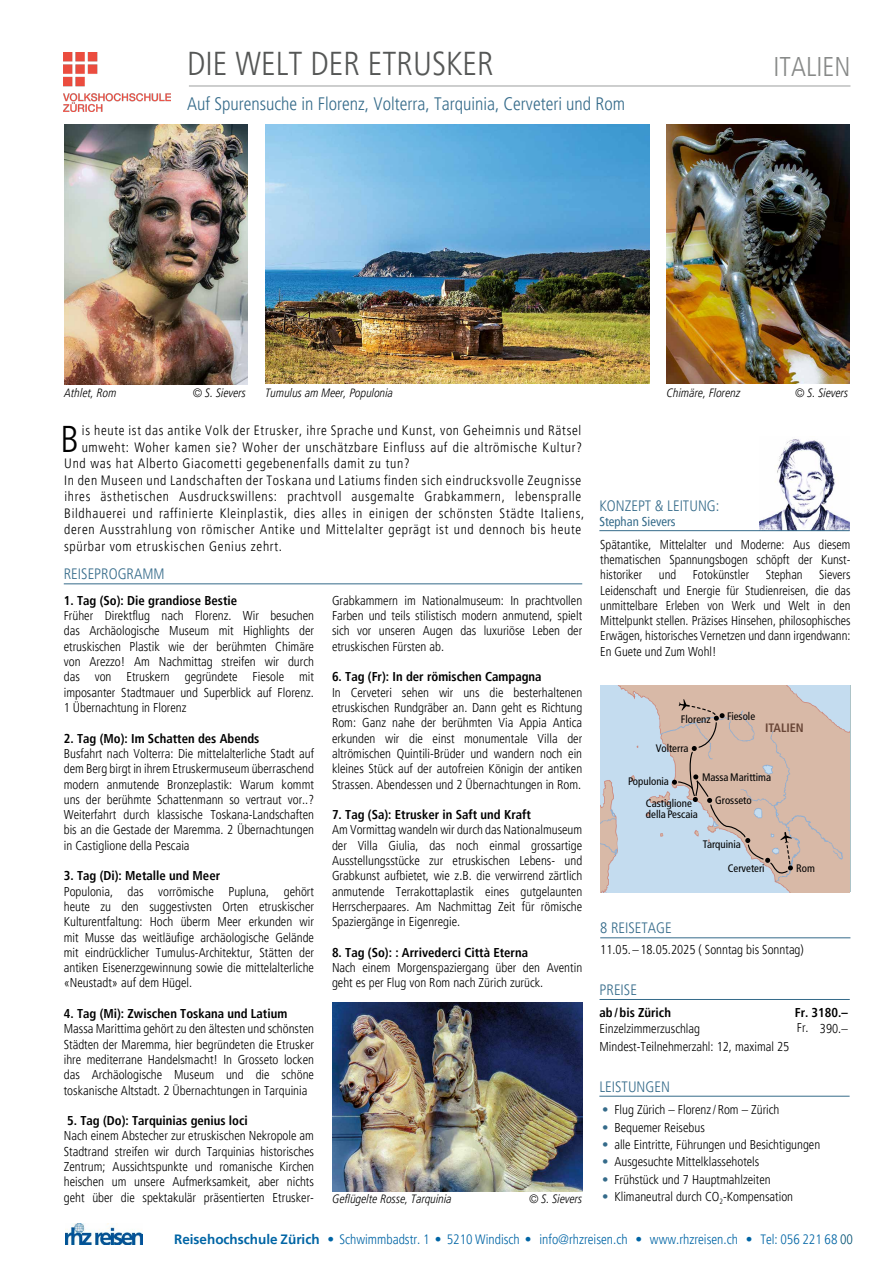
<style>
.page{position:relative;width:893px;height:1263px;background:#fff}
.page>*{position:absolute;margin:0;border:0;box-sizing:border-box;transform-origin:0 0}
.t1{font:300 condensed 37.2px "Frutiger LT Pro";color:#000}
.t2{font:300 condensed 33px "Frutiger LT Pro";color:#555756}
.t3{font:300 condensed 27px "Frutiger LT Pro";color:#878988}
.t4{font:300 condensed 18px "Frutiger LT Pro";color:#356b8a}
.t5{font:300 condensed 15px "Frutiger LT Pro";color:#356b8a}
.t6{font:300 condensed 13.5px "Frutiger LT Pro";letter-spacing:.05em;color:#000}
.t7{font:300 condensed 13.5px "Frutiger LT Pro";color:#0065a5}
.t8{font:300 condensed 12.75px/15.3px "Frutiger LT Pro";color:#000;text-align:justify}
.t9{font:700 condensed 12.75px "Frutiger LT Pro";color:#000}
.t10{font:condensed 12.75px "Frutiger LT Pro";color:#356b8a}
.t11{font:700 condensed 12.3px "Frutiger";color:#684536}
.t12{font:italic 300 condensed 12px "Frutiger LT Pro";color:#000}
.t13{font:condensed 10.8px/22.5px "Frutiger";color:#000;text-align:center}
.s1{color:#356b8a}
.s2{font-weight:700;font-stretch:normal}
.s3{color:#005072}
</style>
<div class="page">
<img style="left:66px;top:1224px;width:77px;height:21px">
<hr style="left:64px;top:583px;width:518px;height:1px;background:#356b8a">
<hr style="left:189px;top:86px;width:661px;height:1px;background:#9d9e9e">
<img style="left:266px;top:124px;width:384px;height:259px">
<img style="left:667px;top:124px;width:182px;height:259px">
<img style="left:65px;top:124px;width:182px;height:260px">
<hr style="left:599px;top:1096px;width:251px;height:1px;background:#356b8a">
<hr style="left:600px;top:937px;width:250px;height:1px;background:#356b8a">
<hr style="left:600px;top:999px;width:250px;height:1px;background:#356b8a">
<img style="left:759px;top:439px;width:91px;height:91px">
<hr style="left:599px;top:530px;width:251px;height:1px;background:#356b8a">
<img style="left:333px;top:1003px;width:250px;height:188px">
<img style="left:600px;top:685px;width:250px;height:207px">
<svg style="left:672px;top:699px;width:121px;height:178px;background:#ccbcb4"></svg>
<img style="left:63px;top:52px;width:107px;height:60px">
<h2 class="t2" style="left:187px;top:44px;width:308px">DIE WELT DER ETRUSKER</h2>
<h3 class="t3" style="left:773px;top:51px;width:79px">ITALIEN</h3>
<h3 class="t4" style="left:187px;top:94px;width:440px">Auf Spurensuche in Florenz, Volterra, Tarquinia, Cerveteri und Rom</h3>
<p class="t12" style="left:65px;top:386px;width:54px">Athlet, Rom</p>
<p class="t12" style="left:193px;top:386px;width:55px">© S. Sievers</p>
<p class="t12" style="left:265px;top:386px;width:129px">Tumulus am Meer, Populonia</p>
<p class="t12" style="left:667px;top:386px;width:75px">Chimäre, Florenz</p>
<p class="t12" style="left:795px;top:386px;width:55px">© S. Sievers</p>
<h1 class="t1" style="left:61px;top:417px;width:20px">B</h1>
<p class="t6" style="left:82px;top:423px;width:501px">is heute ist das antike Volk der Etrusker, ihre Sprache und Kunst, von Geheimnis und Rätsel</p>
<p class="t6" style="left:82px;top:439px;width:502px">umweht: Woher kamen sie? Woher der unschätzbare Einfluss auf die altrömische Kultur?</p>
<p class="t6" style="left:64px;top:456px;width:347px">Und was hat Alberto Giacometti gegebenenfalls damit zu tun?</p>
<p class="t6" style="left:64px;top:472px;width:519px">In den Museen und Landschaften der Toskana und Latiums finden sich eindrucksvolle Zeugnisse</p>
<p class="t6" style="left:64px;top:489px;width:518px">ihres ästhetischen Ausdruckswillens: prachtvoll ausgemalte Grabkammern, lebenspralle</p>
<p class="t6" style="left:64px;top:505px;width:522px">Bildhauerei und raffinierte Kleinplastik, dies alles in einigen der schönsten Städte Italiens,</p>
<p class="t6" style="left:64px;top:522px;width:519px">deren Ausstrahlung von römischer Antike und Mittelalter geprägt ist und dennoch bis heute</p>
<p class="t6" style="left:64px;top:538px;width:219px">spürbar vom etruskischen Genius zehrt.</p>
<p class="t8" style="left:600px;top:537px;width:252px">Spätantike, Mittelalter und Moderne: Aus diesem thematischen Spannungsbogen schöpft der Kunst&shy;historiker</p>
<p class="t5" style="left:599px;top:497px;width:121px">KONZEPT &amp; LEITUNG:</p>
<p class="t10" style="left:599px;top:514px;width:78px">Stephan Sievers</p>
<p class="t5" style="left:64px;top:565px;width:102px">REISEPROGRAMM</p>
<p class="t9" style="left:64px;top:593px;width:175px">1. Tag (So): Die grandiose Bestie</p>
<p class="t8" style="left:64px;top:608px;width:252px">Früher Direktflug nach Florenz. Wir besuchen das Archäologische Museum mit Highlights der etruskischen Plastik wie der berühmten Chimäre von Arezzo! Am Nachmittag streifen wir durch das von Etruskern gegründete Fiesole mit imposanter Stadtmauer und Superblick auf Florenz.<br>1 Übernachtung in Florenz</p>
<p class="t9" style="left:64px;top:731px;width:197px">2. Tag (Mo): Im Schatten des Abends</p>
<p class="t8" style="left:64px;top:746px;width:252px">Busfahrt nach Volterra: Die mittelalterliche Stadt auf dem Berg birgt in ihrem Etruskermuseum überraschend modern anmutende Bronzeplastik: Warum kommt uns der berühmte Schattenmann so vertraut vor..?<br>Weiterfahrt durch klassische Toskana-Landschaften bis an die Gestade der Maremma. 2 Übernachtungen in Castiglione della Pescaia</p>
<p class="t9" style="left:64px;top:868px;width:158px">3. Tag (Di): Metalle und Meer</p>
<p class="t8" style="left:64px;top:884px;width:252px">Populonia, das vorrömische Pupluna, gehört heute zu den suggestivsten Orten etruskischer Kulturentfaltung: Hoch überm Meer erkunden wir mit Musse das weitläufige archäologische Gelände mit eindrücklicher Tumulus-Architektur, Stätten der antiken Eisenerzgewinnung sowie die mittelalterliche «Neustadt» auf dem Hügel.</p>
<p class="t9" style="left:64px;top:1006px;width:225px">4. Tag (Mi): Zwischen Toskana und Latium</p>
<p class="t8" style="left:64px;top:1021px;width:252px">Massa Marittima gehört zu den ältesten und schönsten Städten der Maremma, hier begründeten die Etrusker ihre mediterrane Handelsmacht! In Grosseto locken das Archäologische Museum und die schöne toskanische Altstadt. 2 Übernachtungen in Tarquinia</p>
<p class="t9" style="left:67px;top:1113px;width:182px">5. Tag (Do): Tarquinias genius loci</p>
<p class="t8" style="left:64px;top:1128px;width:252px">Nach einem Abstecher zur etruskischen Nekropole am Stadtrand streifen wir durch Tarquinias historisches Zentrum; Aussichtspunkte und romanische Kirchen heischen um unsere Aufmerksamkeit, aber nichts geht über die spektakulär präsentierten Etrusker-</p>
<p class="t8" style="left:659px;top:567px;width:19px">und</p>
<p class="t8" style="left:693px;top:567px;width:58px">Fotokünstler</p>
<p class="t8" style="left:766px;top:567px;width:39px">Stephan</p>
<p class="t8" style="left:600px;top:567px;width:252px;text-indent:219px">Sievers Leidenschaft und Energie für Studienreisen, die das unmittelbare Erleben von Werk und Welt in den Mittelpunkt stellen. Präzises Hinsehen, philosophisches Erwägen, historisches Vernetzen und dann irgendwann:<br>En Guete und Zum Wohl!</p>
<p class="t8" style="left:332px;top:593px;width:252px">Grabkammern im Nationalmuseum: In prachtvollen Farben und teils stilistisch modern anmutend, spielt sich vor unseren Augen das luxuriöse Leben der etruskischen Fürsten ab.</p>
<p class="t9" style="left:332px;top:669px;width:211px">6. Tag (Fr): In der römischen Campagna</p>
<p class="t8" style="left:332px;top:685px;width:252px">In Cerveteri sehen wir uns die besterhaltenen etruskischen Rundgräber an. Dann geht es Richtung Rom: Ganz nahe der berühmten Via Appia Antica erkunden wir die einst monumentale Villa der altrömischen Quintili-Brüder und wandern noch ein kleines Stück auf der autofreien Königin der antiken Strassen. Abendessen und 2 Übernachtungen in Rom.</p>
<p class="t9" style="left:332px;top:807px;width:200px">7. Tag (Sa): Etrusker in Saft und Kraft</p>
<p class="t8" style="left:332px;top:822px;width:252px">Am Vormittag wandeln wir durch das Nationalmuseum der Villa Giulia, das noch einmal grossartige Ausstellungsstücke zur etruskischen Lebens- und Grabkunst aufbietet, wie z.B. die verwirrend zärtlich anmutende Terrakottaplastik eines gutgelaunten Herrscherpaares. Am Nachmittag Zeit für römische Spaziergänge in Eigenregie.</p>
<p class="t9" style="left:332px;top:945px;width:198px">8. Tag (So): : Arrivederci Città Eterna</p>
<p class="t8" style="left:332px;top:960px;width:252px">Nach einem Morgenspaziergang über den Aventin geht es per Flug von Rom nach Zürich zurück.</p>
<p class="t13" style="left:681px;top:708px;width:31px">Florenz</p>
<p class="t13" style="left:727px;top:705px;width:29px">Fiesole</p>
<p class="t13" style="left:656px;top:737px;width:34px">Volterra</p>
<p class="t13" style="left:702px;top:766px;width:70px">Massa Marittima<br>Grosseto</p>
<p class="t11" style="left:765px;top:721px;width:40px">ITALIEN</p>
<p class="t13" style="left:628px;top:770px;width:42px">Populonia</p>
<p class="t13" style="left:646px;top:798px;width:53px;line-height:10.8px;text-align:left">Castiglione della Pescaia</p>
<p class="t13" style="left:703px;top:833px;width:39px">Tarquinia</p>
<p class="t13" style="left:728px;top:857px;width:39px">Cerveteri</p>
<p class="t13" style="left:796px;top:856px;width:20px">Rom</p>
<p class="t5" style="left:600px;top:919px;width:73px">8 REISETAGE</p>
<p class="t8" style="left:600px;top:942px;width:205px">11.05. –18.05.2025 ( Sonntag bis Sonntag)</p>
<p class="t5" style="left:600px;top:981px;width:39px">PREISE</p>
<p class="t9" style="left:600px;top:1005px;width:73px">ab/bis Zürich</p>
<p class="t8" style="left:600px;top:1019px;width:191px;line-height:18px">Einzelzimmerzuschlag<br>Mindest-Teilnehmerzahl: 12, maximal 25</p>
<p class="t9" style="left:795px;top:1005px;width:54px">Fr. 3180.–</p>
<p class="t8" style="left:820px;top:1021px;width:29px">390.–</p>
<p class="t8" style="left:797px;top:1020px;width:13px">Fr.</p>
<p class="t5" style="left:599px;top:1078px;width:72px">LEISTUNGEN</p>
<p class="t8" style="left:602px;top:1102px;width:179px"><span class="s1">•</span> Flug Zürich – Florenz/ Rom – Zürich</p>
<p class="t8" style="left:602px;top:1120px;width:104px"><span class="s1">•</span> Bequemer Reisebus</p>
<p class="t8" style="left:602px;top:1137px;width:220px"><span class="s1">•</span> alle Eintritte, Führungen und Besichtigungen</p>
<p class="t8" style="left:602px;top:1154px;width:159px"><span class="s1">•</span> Ausgesuchte Mittelklassehotels</p>
<p class="t8" style="left:602px;top:1172px;width:170px"><span class="s1">•</span> Frühstück und 7 Hauptmahlzeiten</p>
<p class="t8" style="left:602px;top:1189px;width:193px"><span class="s1">•</span> Klimaneutral durch CO<sub>2</sub>-Kompensation</p>
<p class="t12" style="left:333px;top:1192px;width:121px">Geflügelte Rosse, Tarquinia</p>
<p class="t12" style="left:529px;top:1192px;width:55px">© S. Sievers</p>
<p class="t7" style="left:174px;top:1231px;width:680px"><span class="s2">Reisehochschule Zürich</span> • Schwimmbadstr. 1 • 5210 Windisch • info@rhzreisen.ch • www.rhzreisen.ch • Tel: 056 221 68 <span class="s3">00</span></p>
</div>
